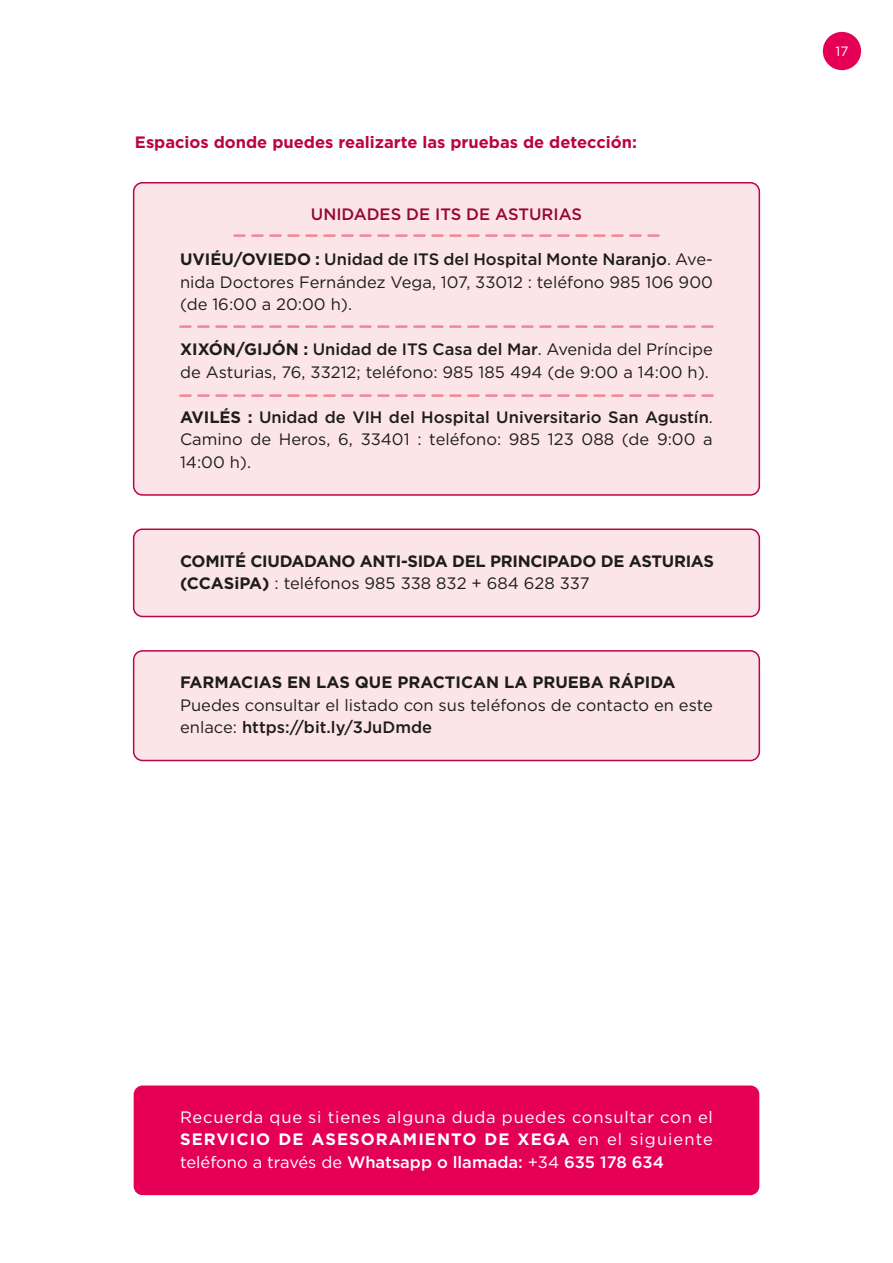
<style>
.page{position:relative;width:893px;height:1263px;background:#fff}
.page>*{position:absolute;margin:0;border:0;box-sizing:border-box;transform-origin:0 0}
.t1{font:16.5px/22.5px "Gotham";color:#1d1d1b;text-align:justify}
.t2{font:16.5px/22.5px "Gotham";letter-spacing:.05em;color:#fff;text-align:justify}
.t3{font:700 16.5px/22.5px "Gotham";letter-spacing:-.02em;color:#1d1d1b}
.t4{font:700 16.5px "Gotham";color:#bb0346}
.t5{font:700 16.5px "Gotham";color:#1d1d1b}
.t6{font:500 16.5px "Gotham";color:#960637}
.t7{font:13.5px "Gotham";color:#fff}
.s1{font-weight:700}
.s2{font-weight:500}
.s3{font-weight:400}
</style>
<div class="page">
<div style="left:134px;top:183px;width:625px;height:312px;background:#fce5e8;border-radius:9px"></div>
<div style="left:133px;top:182px;width:627px;height:314px;border:2px solid #bb0346;border-radius:9px"></div>
<svg style="left:179px;top:394px;width:535px;height:3px"></svg>
<svg style="left:179px;top:325px;width:535px;height:3px"></svg>
<svg style="left:233px;top:234px;width:427px;height:3px"></svg>
<div style="left:134px;top:529px;width:625px;height:87px;background:#fce5e8;border-radius:9px"></div>
<div style="left:133px;top:528px;width:627px;height:89px;border:2px solid #bb0346;border-radius:9px"></div>
<div style="left:134px;top:651px;width:625px;height:109px;background:#fce5e8;border-radius:9px"></div>
<div style="left:133px;top:650px;width:627px;height:111px;border:2px solid #bb0346;border-radius:9px"></div>
<div style="left:134px;top:1085px;width:625px;height:110px;background:#e50056;border-radius:9px"></div>
<div style="left:823px;top:32px;width:38px;height:38px;background:#e50056;border-radius:50%"></div>
<p class="t4" style="left:135px;top:132px;width:503px">Espacios donde puedes realizarte las pruebas de detección:</p>
<p class="t6" style="left:311px;top:203px;width:273px">UNIDADES DE ITS DE ASTURIAS</p>
<p class="t1" style="left:180px;top:248px;width:534px"><span class="s1">UVIÉU/OVIEDO :</span> <span class="s2">Unidad de ITS del Hospital Monte Naranjo</span>. Ave&shy;nida Doctores Fernández Vega, 107, 33012 : teléfono 985 106 900 (de 16:00 a 20:00 h).</p>
<p class="t1" style="left:180px;top:338px;width:534px"><span class="s1">XIXÓN/GIJÓN :</span> <span class="s2">Unidad de ITS Casa del Mar</span>. Avenida del Príncipe de Asturias, 76, 33212; teléfono: 985 185 494 (de 9:00 a 14:00 h).</p>
<p class="t1" style="left:180px;top:405px;width:534px"><span class="s1">AVILÉS :</span> <span class="s2">Unidad de VIH del Hospital Universitario San Agustín</span>.<br>Camino de Heros, 6, 33401 : teléfono: 985 123 088 (de 9:00 a 14:00 h).</p>
<p class="t3" style="left:180px;top:549px;width:535px">COMITÉ CIUDADANO ANTI-SIDA DEL PRINCIPADO DE ASTURIAS (CCASiPA) <span class="s3">: teléfonos 985 338 832 + 684 628 337</span></p>
<p class="t5" style="left:180px;top:671px;width:497px">FARMACIAS EN LAS QUE PRACTICAN LA PRUEBA RÁPIDA</p>
<p class="t1" style="left:180px;top:693px;width:534px">Puedes consultar el listado con sus teléfonos de contacto en este enlace: <span class="s2">https://bit.ly/3JuDmde</span></p>
<p class="t7" style="left:835px;top:42px;width:14px">17</p>
<p class="t2" style="left:180px;top:1105px;width:534px">Recuerda que si tienes alguna duda puedes consultar con el <span class="s1">SERVICIO DE ASESORAMIENTO DE XEGA</span> en el siguiente teléfono a través de <span class="s2">Whatsapp o llamada:</span> +34 <span class="s2">635 178 634</span></p>
</div>
